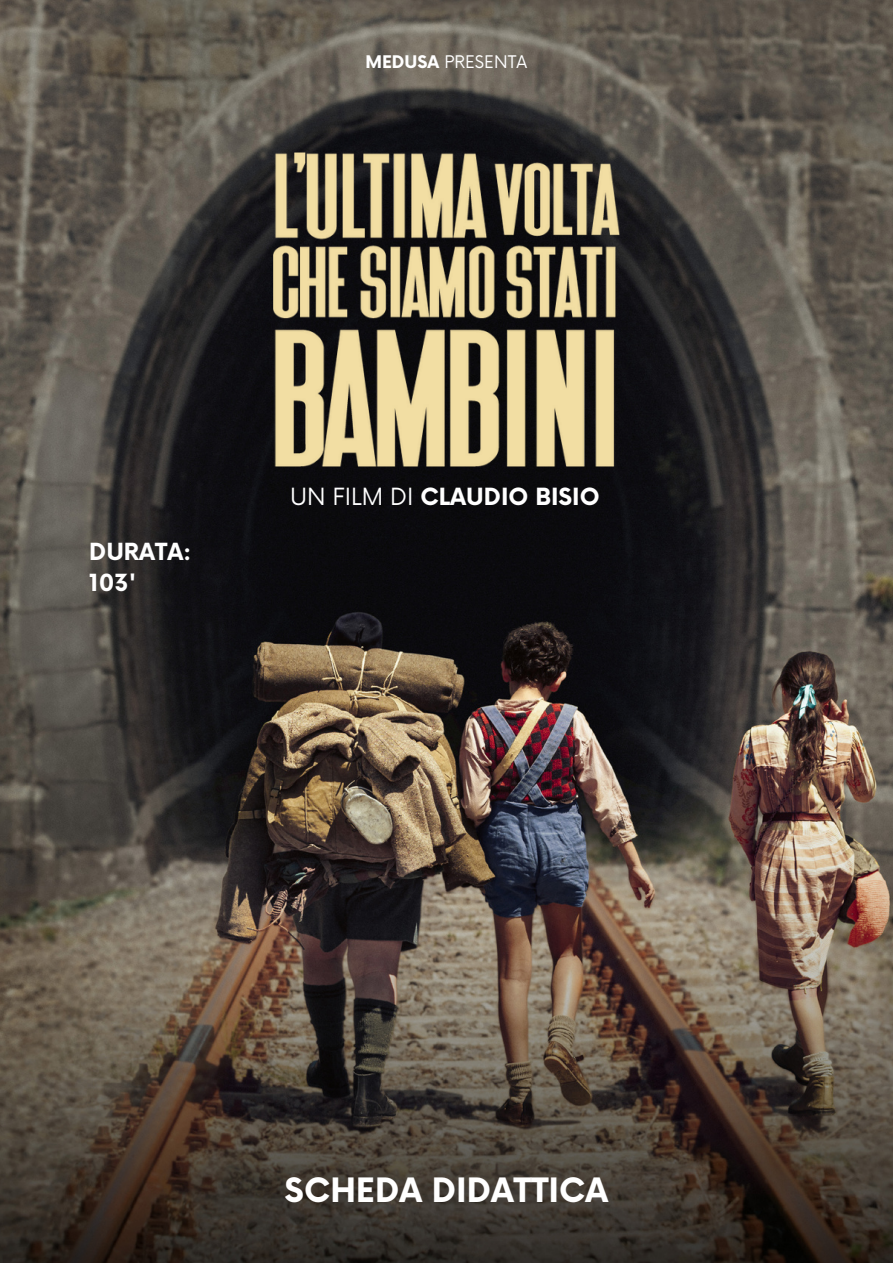
<style>
.page{position:relative;width:893px;height:1264px;background:#fff}
.page>*{position:absolute;margin:0;border:0;box-sizing:border-box;transform-origin:0 0}
.t1{font:700 32.7px "Now";color:#fff}
.t2{font:700 23.1px "Now";color:#fff}
.t3{font:700 22.95px "Now";color:#fff}
.t4{font:16.95px "Now";color:#fff}
.s1{font-weight:700}
.s2{font-weight:400}
</style>
<div class="page">
<img style="left:0;top:0;width:892px;height:1262px">
<img style="left:273px;top:152px;width:346px;height:314px">
<p class="t4" style="left:365px;top:53px;width:163px"><span class="s1">MEDUSA</span> PRESENTA</p>
<p class="t3" style="left:89px;top:539px;width:104px">DURATA:</p>
<p class="t3" style="left:89px;top:570px;width:48px">103'</p>
<p class="t2" style="left:290px;top:484px;width:311px"><span class="s2">UN FILM DI</span> CLAUDIO BISIO</p>
<p class="t1" style="left:284px;top:1172px;width:325px">SCHEDA DIDATTICA</p>
</div>
